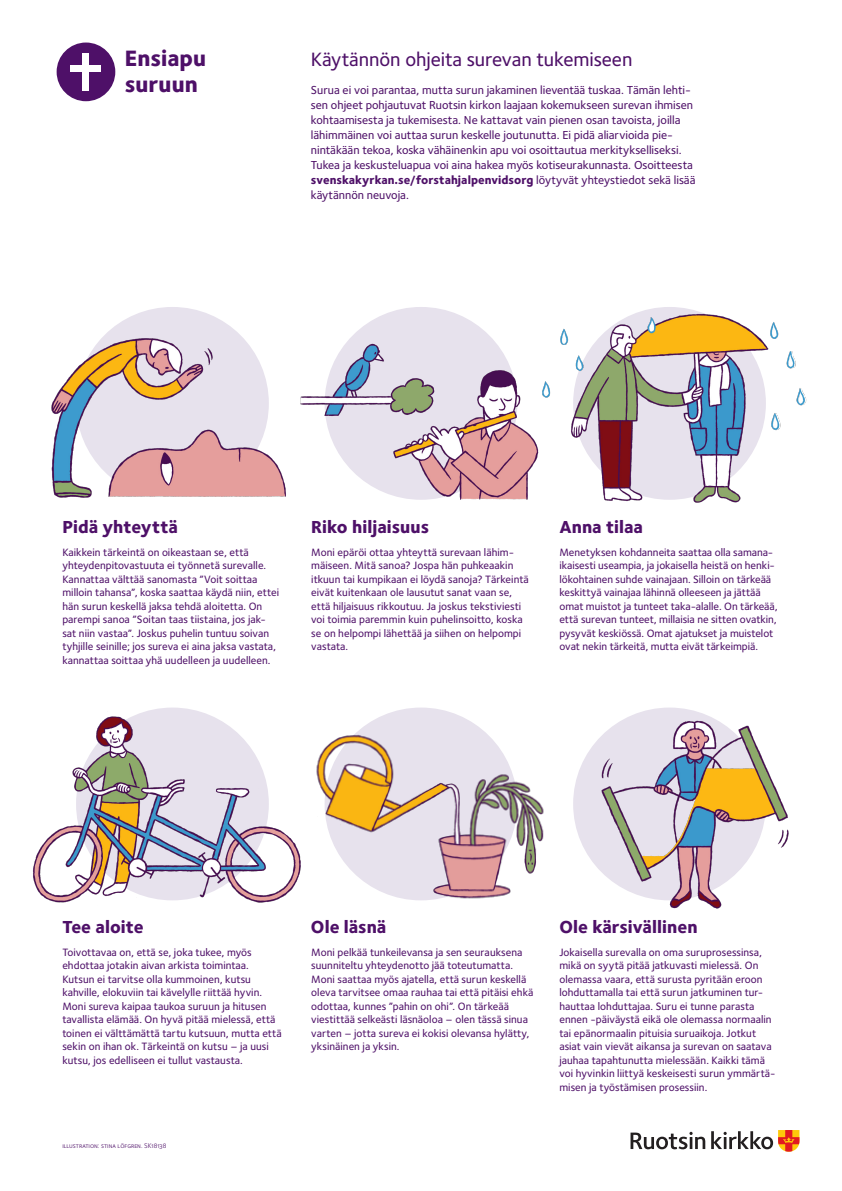
<style>
.page{position:relative;width:842px;height:1191px;background:#fff}
.page>*{position:absolute;margin:0;border:0;box-sizing:border-box;transform-origin:0 0}
.t1{font:800 23px "Foundry Sterling";letter-spacing:.005em;color:#4e1068}
.t2{font:500 20px "Foundry Sterling";letter-spacing:-.005em;color:#4e1068}
.t3{font:800 18px "Foundry Sterling";color:#4e1068}
.t4{font:500 12px/15px "Foundry Sterling";color:#4e1068}
.t5{font:500 11px/13.5px "Foundry Sterling";color:#4e1068}
.t6{font:7px "Foundry Sterling Book Expert";color:#4e1068}
.s1{font-weight:800}
</style>
<div class="page">
<div style="left:76px;top:307px;width:193px;height:193px;background:#e7e2ed;border-radius:50%"></div>
<div style="left:57px;top:43px;width:58px;height:58px;background:#4e1068;border-radius:50%"></div>
<div style="left:83px;top:53px;width:6px;height:38px;background:#fff"></div>
<div style="left:71px;top:65px;width:30px;height:7px;background:#fff"></div>
<svg style="left:630px;top:1130px;width:169px;height:21px"></svg>
<div style="left:325px;top:307px;width:192px;height:193px;background:#e7e2ed;border-radius:50%"></div>
<img style="left:560px;top:307px;width:247px;height:196px">
<img style="left:90px;top:323px;width:146px;height:33px">
<img style="left:51px;top:356px;width:235px;height:144px">
<div style="left:325px;top:707px;width:192px;height:193px;background:#e7e2ed;border-radius:50%"></div>
<img style="left:316px;top:726px;width:228px;height:175px">
<img style="left:33px;top:709px;width:268px;height:194px">
<img style="left:300px;top:324px;width:251px;height:176px">
<img style="left:582px;top:710px;width:207px;height:199px">
<p class="t1" style="left:125px;top:44px;width:83px">Ensiapu</p>
<p class="t2" style="left:311px;top:47px;width:323px">Käytännön ohjeita surevan tukemiseen</p>
<p class="t1" style="left:125px;top:70px;width:75px">suruun</p>
<p class="t4" style="left:311px;top:83px;width:386px">Surua ei voi parantaa, mutta surun jakaminen lieventää tuskaa. Tämän lehti&shy;sen ohjeet pohjautuvat Ruotsin kirkon laajaan kokemukseen surevan ihmisen kohtaamisesta ja tukemisesta. Ne kattavat vain pienen osan tavoista, joilla lähimmäinen voi auttaa surun keskelle joutunutta. Ei pidä aliarvioida pie&shy;nintäkään tekoa, koska vähäinenkin apu voi osoittautua merkitykselliseksi.<br>Tukea ja keskusteluapua voi aina hakea myös kotiseurakunnasta. Osoitteesta <span class="s1">svenskakyrkan.se/forstahjalpenvidsorg</span> löytyvät yhteystiedot sekä lisää käytännön neuvoja.</p>
<p class="t3" style="left:62px;top:515px;width:117px">Pidä yhteyttä</p>
<p class="t5" style="left:62px;top:545px;width:218px">Kaikkein tärkeintä on oikeastaan se, että yhteydenpitovastuuta ei työnnetä surevalle.<br>Kannattaa välttää sanomasta ”Voit soittaa milloin tahansa”, koska saattaa käydä niin, ettei hän surun keskellä jaksa tehdä aloitetta. On parempi sanoa ”Soitan taas tiistaina, jos jak&shy;sat niin vastaa”. Joskus puhelin tuntuu soivan tyhjille seinille; jos sureva ei aina jaksa vastata, kannattaa soittaa yhä uudelleen ja uudelleen.</p>
<p class="t3" style="left:311px;top:515px;width:119px">Riko hiljaisuus</p>
<p class="t5" style="left:311px;top:545px;width:219px">Moni epäröi ottaa yhteyttä surevaan lähim&shy;mäiseen. Mitä sanoa? Jospa hän puhkeaakin itkuun tai kumpikaan ei löydä sanoja? Tärkeintä eivät kuitenkaan ole lausutut sanat vaan se, että hiljaisuus rikkoutuu. Ja joskus tekstiviesti voi toimia paremmin kuin puhelinsoitto, koska se on helpompi lähettää ja siihen on helpompi vastata.</p>
<p class="t3" style="left:559px;top:515px;width:85px">Anna tilaa</p>
<p class="t5" style="left:559px;top:545px;width:220px">Menetyksen kohdanneita saattaa olla samana&shy;ikaisesti useampia, ja jokaisella heistä on henki&shy;lökohtainen suhde vainajaan. Silloin on tärkeää keskittyä vainajaa lähinnä olleeseen ja jättää omat muistot ja tunteet taka-alalle. On tärkeää, että surevan tunteet, millaisia ne sitten ovatkin, pysyvät keskiössä. Omat ajatukset ja muistelot ovat nekin tärkeitä, mutta eivät tärkeimpiä.</p>
<p class="t3" style="left:62px;top:915px;width:83px">Tee aloite</p>
<p class="t5" style="left:62px;top:945px;width:221px">Toivottavaa on, että se, joka tukee, myös ehdottaa jotakin aivan arkista toimintaa.<br>Kutsun ei tarvitse olla kummoinen, kutsu kahville, elokuviin tai kävelylle riittää hyvin.<br>Moni sureva kaipaa taukoa suruun ja hitusen tavallista elämää. On hyvä pitää mielessä, että toinen ei välttämättä tartu kutsuun, mutta että sekin on ihan ok. Tärkeintä on kutsu – ja uusi kutsu, jos edelliseen ei tullut vastausta.</p>
<p class="t6" style="left:62px;top:1142px;width:106px">illustration: stina löfgren. SK18138</p>
<p class="t3" style="left:311px;top:915px;width:77px">Ole läsnä</p>
<p class="t5" style="left:311px;top:945px;width:223px">Moni pelkää tunkeilevansa ja sen seurauksena suunniteltu yhteydenotto jää toteutumatta.<br>Moni saattaa myös ajatella, että surun keskellä oleva tarvitsee omaa rauhaa tai että pitäisi ehkä odottaa, kunnes ”pahin on ohi”. On tärkeää viestittää selkeästi läsnäoloa – olen tässä sinua varten – jotta sureva ei kokisi olevansa hylätty, yksinäinen ja yksin.</p>
<p class="t3" style="left:559px;top:915px;width:140px">Ole kärsivällinen</p>
<p class="t5" style="left:559px;top:945px;width:218px">Jokaisella surevalla on oma suruprosessinsa, mikä on syytä pitää jatkuvasti mielessä. On olemassa vaara, että surusta pyritään eroon lohduttamalla tai että surun jatkuminen tur&shy;hauttaa lohduttajaa. Suru ei tunne parasta ennen - päiväystä eikä ole olemassa normaalin tai epänormaalin pituisia suruaikoja. Jotkut asiat vain vievät aikansa ja surevan on saatava jauhaa tapahtunutta mielessään. Kaikki tämä voi hyvinkin liittyä keskeisesti surun ymmärtä&shy;misen ja työstämisen prosessiin.</p>
</div>
